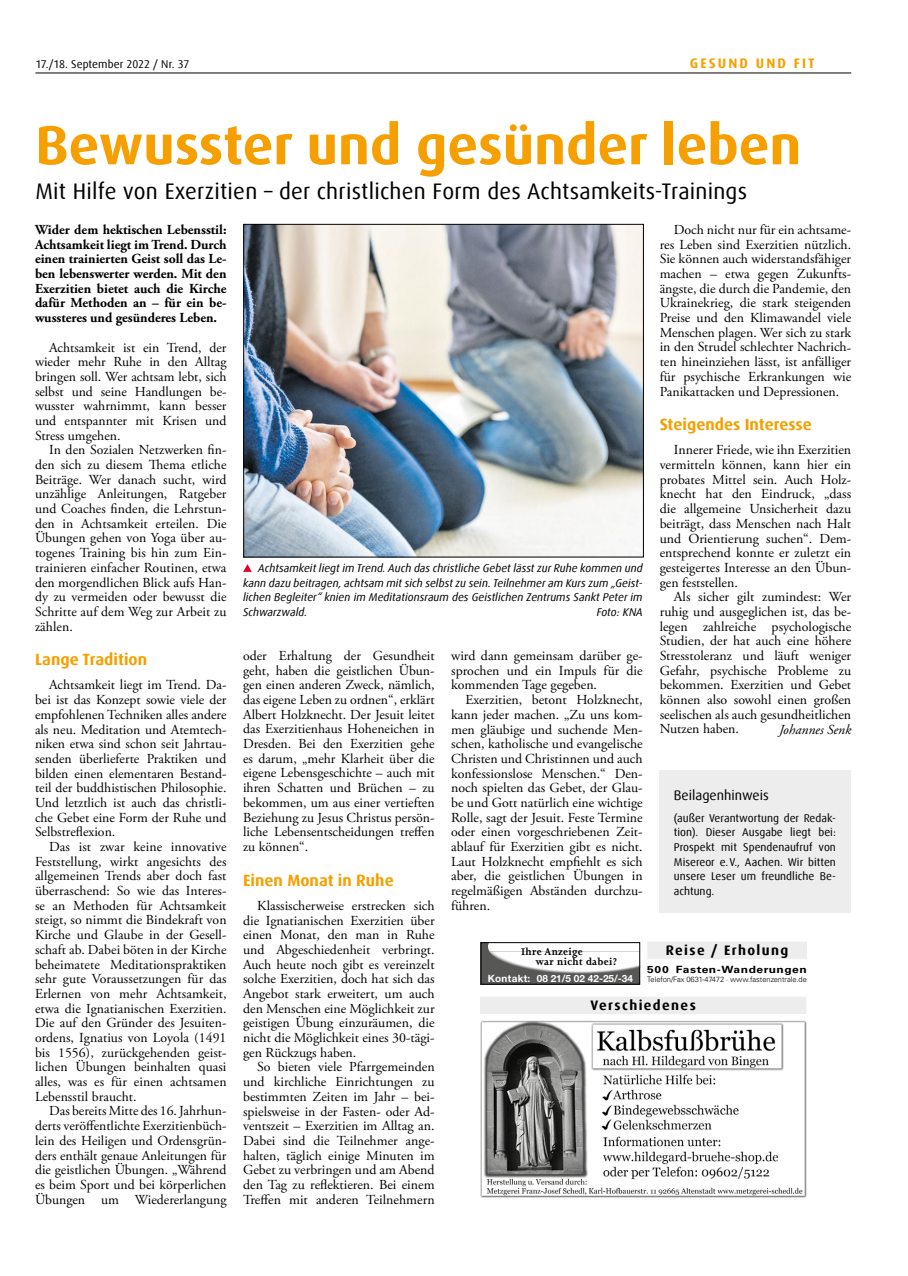
<style>
.page{position:relative;width:908px;height:1276px;background:#fff}
.page>*{position:absolute;margin:0;border:0;box-sizing:border-box;transform-origin:0 0}
.t1{font:700 55px "Dax Offc Pro";color:#f5a000}
.t2{font:22.5px "Dax Offc Pro";letter-spacing:.01em;color:#000}
.t3{font:700 16.25px "Dax Offc Pro";color:#f5a000}
.t4{font:13.75px/14.6px "Adobe Garamond Pro";color:#000;text-align:justify}
.t5{font:700 13.75px/14.6px "Adobe Garamond Pro";color:#000;text-align:justify}
.t6{font:700 13.75px "Dax Offc Pro";letter-spacing:.1em;color:#000}
.t7{font:13.75px "Dax Offc Pro";color:#000}
.t8{font:700 13.75px "Dax Offc Pro";letter-spacing:.15em;color:#f5a000}
.t9{font:italic 13.75px "Adobe Garamond Pro";color:#000}
.t10{font:italic 11.25px/14.8px "Dax Offc Pro";color:#000;text-align:justify}
.t11{font:11.25px/14.8px "Dax Offc Pro";color:#000;text-align:justify}
.t12{font:700 11.25px "Joanna";letter-spacing:.03em;color:#000}
.t13{font:700 10px "Helvetica Neue LT Std";letter-spacing:.015em;color:#fff}
.t14{font:700 10px "Univers LT Std";letter-spacing:.05em;color:#000;scale:1.2 1}
.t15{font:300 7.5px "Univers LT Std";letter-spacing:-.005em;color:#000}
</style>
<div class="page">
<hr style="left:35px;top:73px;width:815px;height:1px;background:#000">
<img style="left:480px;top:1020px;width:326px;height:177px">
<div style="left:480px;top:996px;width:326px;height:18px;background:#ededed"></div>
<div style="left:647px;top:941px;width:159px;height:18px;background:#ededed"></div>
<div style="left:480px;top:942px;width:160px;height:42px;background:#575756"></div>
<img style="left:488px;top:944px;width:150px;height:30px">
<div style="left:480px;top:942px;width:160px;height:42px;border:1px solid #000"></div>
<img style="left:245px;top:226px;width:396px;height:329px">
<div style="left:243px;top:224px;width:400px;height:333px;border:1px solid #000"></div>
<svg style="left:243px;top:564px;width:9px;height:8px"></svg>
<div style="left:659px;top:770px;width:191px;height:142px;background:#ededed"></div>
<p class="t11" style="left:35px;top:56px;width:155px">17./18. September 2022 / Nr. 37</p>
<p class="t8" style="left:689px;top:54px;width:126px">GESUND UND FIT</p>
<h1 class="t1" style="left:35px;top:110px;width:767px">Bewusster und gesünder leben</h1>
<h2 class="t2" style="left:35px;top:177px;width:712px">Mit Hilfe von Exerzitien – der christlichen Form des Achtsamkeits-Trainings</h2>
<p class="t5" style="left:35px;top:222px;width:193px">Wider dem hektischen Lebensstil:<br>Achtsamkeit liegt im Trend. Durch einen trainierten Geist soll das Le&shy;ben lebenswerter werden. Mit den Exerzitien bietet auch die Kirche dafür Methoden an – für ein be&shy;wussteres und gesünderes Leben.</p>
<p class="t4" style="left:35px;top:340px;width:193px;text-indent:14px">Achtsamkeit ist ein Trend, der wieder mehr Ruhe in den Alltag bringen soll. Wer achtsam lebt, sich selbst und seine Handlungen be&shy;wusster wahrnimmt, kann besser und entspannter mit Krisen und Stress umgehen.</p>
<p class="t4" style="left:35px;top:443px;width:193px;text-indent:14px">In den Sozialen Netzwerken fin&shy;den sich zu diesem Thema etliche Beiträge. Wer danach sucht, wird unzählige Anleitungen, Ratgeber und Coaches finden, die Lehrstun&shy;den in Achtsamkeit erteilen. Die Übungen gehen von Yoga über au&shy;togenes Training bis hin zum Ein&shy;trainieren einfacher Routinen, etwa den morgendlichen Blick aufs Han&shy;dy zu vermeiden oder bewusst die Schritte auf dem Weg zur Arbeit zu zählen.</p>
<p class="t3" style="left:35px;top:649px;width:114px">Lange Tradition</p>
<p class="t4" style="left:35px;top:678px;width:193px;text-indent:14px">Achtsamkeit liegt im Trend. Da&shy;bei ist das Konzept sowie viele der empfohlenen Techniken alles andere als neu. Meditation und Atemtech&shy;niken etwa sind schon seit Jahrtau&shy;senden überlieferte Praktiken und bilden einen elementaren Bestand&shy;teil der buddhistischen Philosophie.<br>Und letztlich ist auch das christli&shy;che Gebet eine Form der Ruhe und Selbstreflexion.</p>
<p class="t4" style="left:35px;top:840px;width:193px;text-indent:14px">Das ist zwar keine innovative Feststellung, wirkt angesichts des allgemeinen Trends aber doch fast überraschend: So wie das Interes&shy;se an Methoden für Achtsamkeit steigt, so nimmt die Bindekraft von Kirche und Glaube in der Gesell&shy;schaft ab. Dabei böten in der Kirche beheimatete Meditationspraktiken sehr gute Voraussetzungen für das Erlernen von mehr Achtsamkeit, etwa die Ignatianischen Exerzitien.<br>Die auf den Gründer des Jesuiten&shy;ordens, Ignatius von Loyola (1491 bis 1556), zurückgehenden geist&shy;lichen Übungen beinhalten quasi alles, was es für einen achtsamen Lebensstil braucht.</p>
<p class="t4" style="left:35px;top:1104px;width:193px;text-indent:14px">Das bereits Mitte des 16. Jahrhun&shy;derts veröffentlichte Exerzitienbüch&shy;lein des Heiligen und Ordensgrün&shy;ders enthält genaue Anleitungen für die geistlichen Übungen. „Während es beim Sport und bei körperlichen Übungen um Wiedererlangung</p>
<p class="t4" style="left:659px;top:223px;width:193px;text-indent:14px">Doch nicht nur für ein achtsame&shy;res Leben sind Exerzitien nützlich.<br>Sie können auch widerstandsfähiger machen – etwa gegen Zukunfts&shy;ängste, die durch die Pandemie, den Ukrainekrieg, die stark steigenden Preise und den Klimawandel viele Menschen plagen. Wer sich zu stark in den Strudel schlechter Nachrich&shy;ten hineinziehen lässt, ist anfälliger für psychische Erkrankungen wie Panikattacken und Depressionen.</p>
<p class="t3" style="left:659px;top:414px;width:153px">Steigendes Interesse</p>
<p class="t4" style="left:659px;top:443px;width:193px;text-indent:14px">Innerer Friede, wie ihn Exerzitien vermitteln können, kann hier ein probates Mittel sein. Auch Holz&shy;knecht hat den Eindruck, „dass die allgemeine Unsicherheit dazu beiträgt, dass Menschen nach Halt und Orientierung suchen“. Dem&shy;entsprechend konnte er zuletzt ein gesteigertes Interesse an den Übun&shy;gen feststellen.</p>
<p class="t4" style="left:659px;top:590px;width:193px;text-indent:14px">Als sicher gilt zumindest: Wer ruhig und ausgeglichen ist, das be&shy;legen zahlreiche psychologische Studien, der hat auch eine höhere Stresstoleranz und läuft weniger Gefahr, psychische Probleme zu bekommen. Exerzitien und Gebet können also sowohl einen großen seelischen als auch gesundheitlichen Nutzen haben.</p>
<p class="t10" style="left:243px;top:561px;width:401px;text-indent:15px">Achtsamkeit liegt im Trend. Auch das christliche Gebet lässt zur Ruhe kommen und kann dazu beitragen, achtsam mit sich selbst zu sein. Teilnehmer am Kurs zum „Geist&shy;lichen Begleiter“ knien im Meditationsraum des Geistlichen Zentrums Sankt Peter im Schwarzwald.</p>
<p class="t10" style="left:596px;top:605px;width:48px">Foto: KNA</p>
<p class="t4" style="left:243px;top:649px;width:193px">oder Erhaltung der Gesundheit geht, haben die geistlichen Übun&shy;gen einen anderen Zweck, nämlich, das eigene Leben zu ordnen“, erklärt Albert Holzknecht. Der Jesuit leitet das Exerzitienhaus Hoheneichen in Dresden. Bei den Exerzitien gehe es darum, „mehr Klarheit über die eigene Lebensgeschichte – auch mit ihren Schatten und Brüchen – zu bekommen, um aus einer vertieften Beziehung zu Jesus Christus persön&shy;liche Lebensentscheidungen treffen zu können“.</p>
<p class="t3" style="left:243px;top:869px;width:152px">Einen Monat in Ruhe</p>
<p class="t4" style="left:243px;top:898px;width:193px;text-indent:14px">Klassischerweise erstrecken sich die Ignatianischen Exerzitien über einen Monat, den man in Ruhe und Abgeschiedenheit verbringt.<br>Auch heute noch gibt es vereinzelt solche Exerzitien, doch hat sich das Angebot stark erweitert, um auch den Menschen eine Möglichkeit zur geistigen Übung einzuräumen, die nicht die Möglichkeit eines 30-tägi&shy;gen Rückzugs haben.</p>
<p class="t4" style="left:243px;top:1060px;width:193px;text-indent:14px">So bieten viele Pfarrgemeinden und kirchliche Einrichtungen zu bestimmten Zeiten im Jahr – bei&shy;spielsweise in der Fasten- oder Ad&shy;ventszeit – Exerzitien im Alltag an.<br>Dabei sind die Teilnehmer ange&shy;halten, täglich einige Minuten im Gebet zu verbringen und am Abend den Tag zu reflektieren. Bei einem Treffen mit anderen Teilnehmern</p>
<p class="t4" style="left:451px;top:649px;width:193px">wird dann gemeinsam darüber ge&shy;sprochen und ein Impuls für die kommenden Tage gegeben.</p>
<p class="t4" style="left:451px;top:693px;width:193px;text-indent:14px">Exerzitien, betont Holzknecht, kann jeder machen. „Zu uns kom&shy;men gläubige und suchende Men&shy;schen, katholische und evangelische Christen und Christinnen und auch konfessionslose Menschen.“ Den&shy;noch spielten das Gebet, der Glau&shy;be und Gott natürlich eine wichtige Rolle, sagt der Jesuit. Feste Termine oder einen vorgeschriebenen Zeit&shy;ablauf für Exerzitien gibt es nicht.<br>Laut Holzknecht empfiehlt es sich aber, die geistlichen Übungen in regelmäßigen Abständen durchzu&shy;führen.</p>
<p class="t9" style="left:778px;top:721px;width:74px">Johannes Senk</p>
<p class="t7" style="left:673px;top:786px;width:96px">Beilagenhinweis</p>
<p class="t11" style="left:673px;top:810px;width:163px">(außer Verantwortung der Redak&shy;tion). Dieser Ausgabe liegt bei:<br>Prospekt mit Spendenaufruf von Misereor e.V., Aachen. Wir bitten unsere Leser um freundliche Be&shy;achtung.</p>
<p class="t12" style="left:521px;top:945px;width:63px">Ihre Anzeige</p>
<p class="t6" style="left:665px;top:941px;width:124px">Reise / Erholung</p>
<p class="t12" style="left:535px;top:955px;width:83px">war nicht dabei?</p>
<p class="t13" style="left:487px;top:971px;width:147px">Kontakt: 08 21/5 02 42-25/-34</p>
<p class="t14" style="left:647px;top:963px;width:134px">500 Fasten-Wanderungen</p>
<p class="t15" style="left:647px;top:975px;width:161px">Telefon/Fax 0631-47472 ∙ www.fastenzentrale.de</p>
<p class="t6" style="left:590px;top:996px;width:107px">Verschiedenes</p>
</div>
